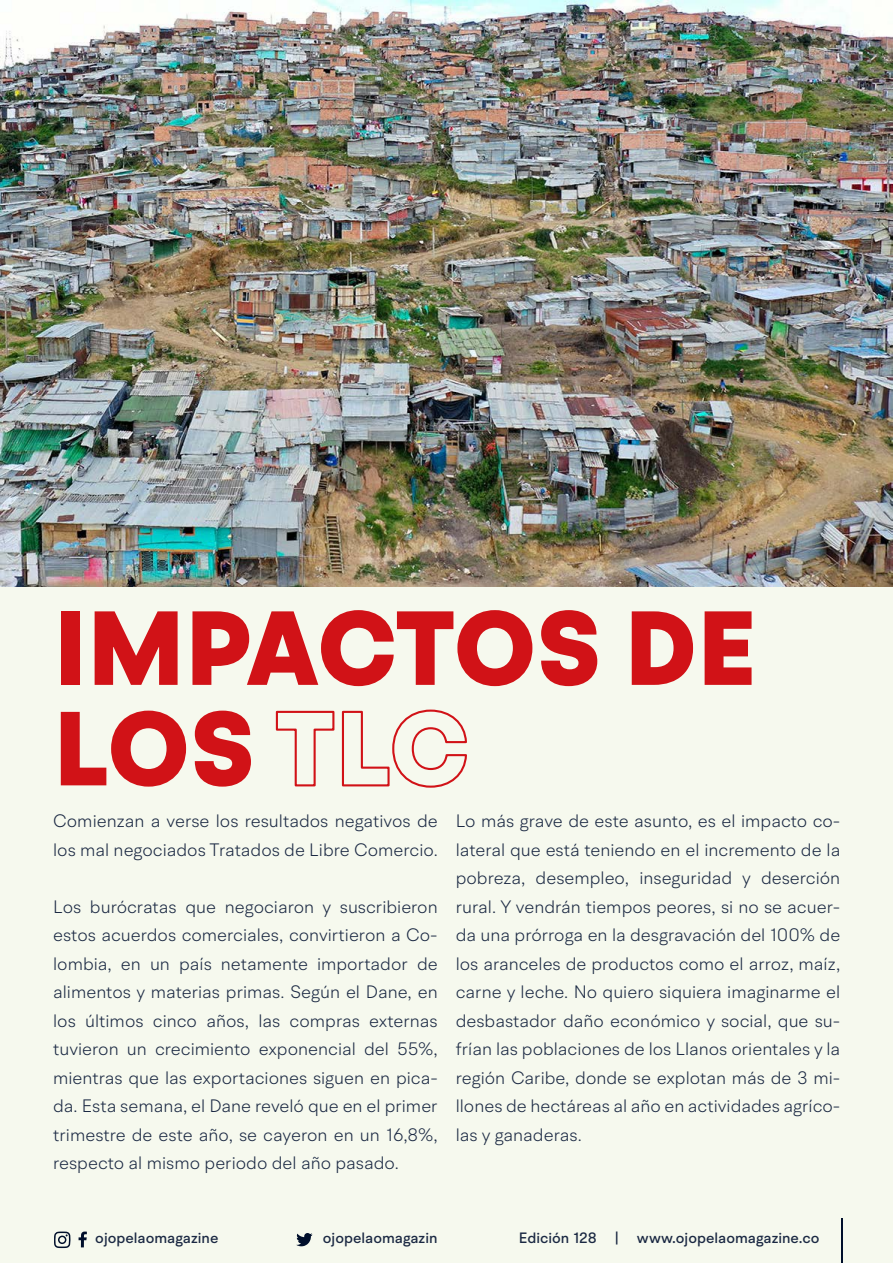
<style>
.page{position:relative;width:893px;height:1263px;background:#f6f9ee}
.page>*{position:absolute;margin:0;border:0;box-sizing:border-box;transform-origin:0 0}
.t1{font:900 105px/100.5px "BR Hendrix";color:#d11217}
.t2{font:300 18px/28.5px "BR Hendrix";color:#1b2943;text-align:justify}
.t3{font:500 15px "BR Hendrix";color:#1b2943}
</style>
<div class="page">
<svg style="left:296px;top:1233px;width:17px;height:13px"></svg>
<svg style="left:79px;top:1231px;width:8px;height:16px"></svg>
<svg style="left:54px;top:1231px;width:17px;height:17px"></svg>
<hr style="left:841px;top:1219px;width:1px;height:44px;background:#000f2b">
<img style="left:0;top:0;width:893px;height:587px">
<h1 class="t1" style="left:54px;top:601px;width:704px">IMPACTOS DE<br>LOS TLC</h1>
<p class="t2" style="left:53px;top:807px;width:386px">Comienzan a verse los resultados negativos de los mal negociados Tratados de Libre Comercio.</p>
<p class="t2" style="left:53px;top:892px;width:386px">Los burócratas que negociaron y suscribieron estos acuerdos comerciales, convirtieron a Co&shy;lombia, en un país netamente importador de alimentos y materias primas. Según el Dane, en los últimos cinco años, las compras externas tuvieron un crecimiento exponencial del 55%, mientras que las exportaciones siguen en pica&shy;da. Esta semana, el Dane reveló que en el primer trimestre de este año, se cayeron en un 16,8%, respecto al mismo periodo del año pasado.</p>
<p class="t2" style="left:456px;top:807px;width:386px">Lo más grave de este asunto, es el impacto co&shy;lateral que está teniendo en el incremento de la pobreza, desempleo, inseguridad y deserción rural. Y vendrán tiempos peores, si no se acuer&shy;da una prórroga en la desgravación del 100% de los aranceles de productos como el arroz, maíz, carne y leche. No quiero siquiera imaginarme el desbastador daño económico y social, que su&shy;frían las poblaciones de los Llanos orientales y la región Caribe, donde se explotan más de 3 mi&shy;llones de hectáreas al año en actividades agríco&shy;las y ganaderas.</p>
<p class="t3" style="left:95px;top:1229px;width:125px">ojopelaomagazine</p>
<p class="t3" style="left:323px;top:1229px;width:116px">ojopelaomagazin</p>
<p class="t3" style="left:519px;top:1229px;width:302px">Edición 128 | www.ojopelaomagazine.co</p>
</div>
